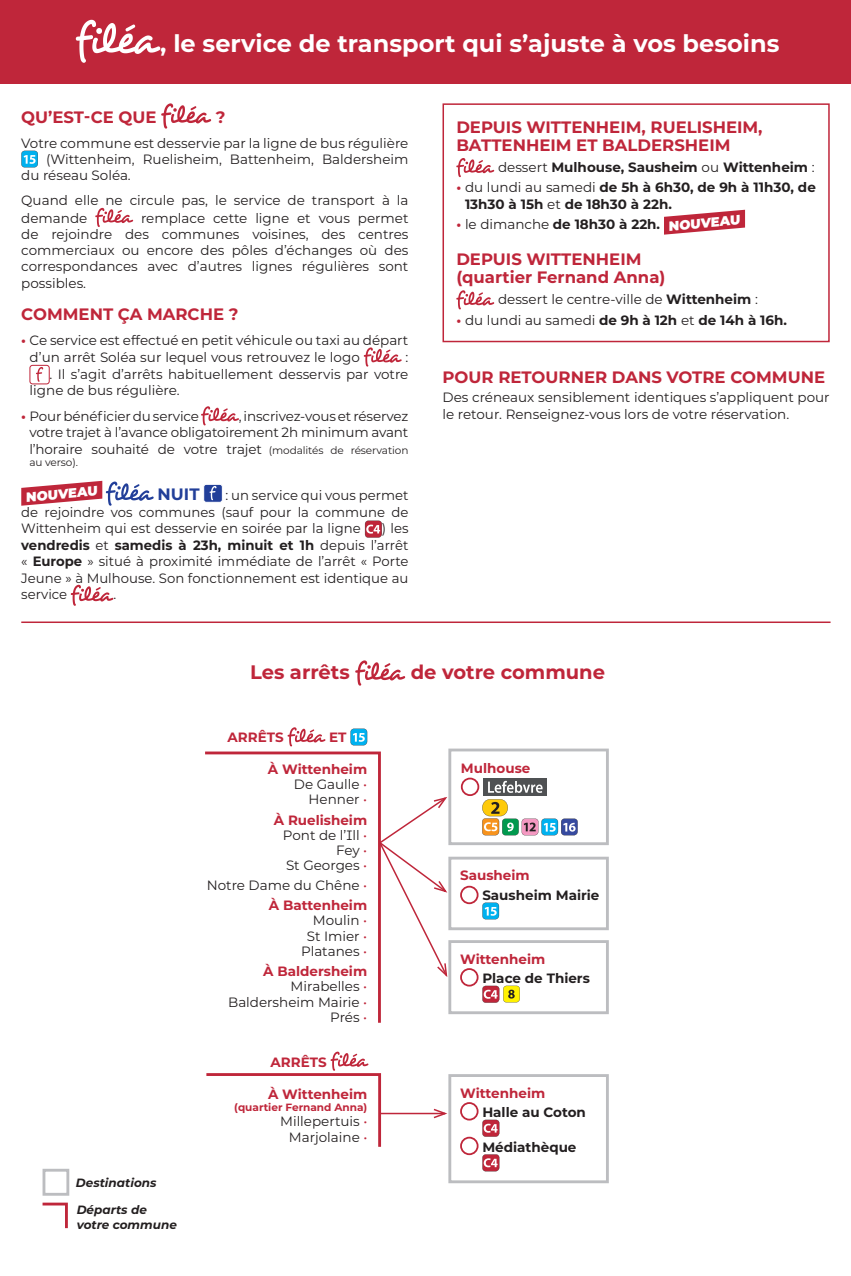
<style>
.page{position:relative;width:851px;height:1276px;background:#fff}
.page>*{position:absolute;margin:0;border:0;box-sizing:border-box;transform-origin:0 0}
.t1{font:700 24px "Montserrat";color:#fff}
.t2{font:700 19.5px "Montserrat";color:#bf263a}
.t3{font:700 16.5px/18px "Montserrat";color:#bf263a}
.t4{font:700 16.5px "Montserrat";color:#223f99}
.t5{font:13.5px/15.1px "Montserrat";color:#231f20;text-align:right}
.t6{font:700 13.5px/16.2px "Montserrat";color:#231f20}
.t7{font:700 13.5px "Montserrat";color:#bf263a}
.t8{font:900 13.35px "Montserrat";color:#fff}
.t9{font:italic 700 12px/14.4px "Montserrat";color:#231f20}
.t10{font:700 10.5px "Montserrat";color:#bf263a}
.t11{font:10.5px "Montserrat";letter-spacing:-.01em;color:#231f20}
.s1{font-weight:700;color:#bf263a}
.s2{font-size:10.5px}
.s3{font-weight:700}
.s4{font-weight:400}
.s5{color:#bf263a}
</style>
<div class="page">
<hr style="left:380px;top:1112px;width:65px;height:2px;background:#bf263a">
<svg style="left:432px;top:1108px;width:15px;height:11px"></svg>
<svg style="left:205px;top:751px;width:176px;height:272px"></svg>
<svg style="left:287px;top:727px;width:38px;height:19px"></svg>
<svg style="left:350px;top:728px;width:17px;height:17px"></svg>
<div style="left:448px;top:748px;width:160px;height:97px;background:#fff;border:3px solid #bcbdc0"></div>
<div style="left:461px;top:777px;width:18px;height:19px;border:2px solid #bf263a;border-radius:50%"></div>
<div style="left:483px;top:778px;width:64px;height:18px;background:#4f5153"></div>
<svg style="left:488px;top:781px;width:54px;height:12px"></svg>
<svg style="left:482px;top:799px;width:95px;height:36px"></svg>
<div style="left:0;top:0;width:850px;height:83px;background:#bf263a"></div>
<svg style="left:76px;top:20px;width:84px;height:43px"></svg>
<svg style="left:161px;top:103px;width:50px;height:26px"></svg>
<svg style="left:21px;top:151px;width:17px;height:16px"></svg>
<svg style="left:95px;top:208px;width:38px;height:19px"></svg>
<svg style="left:364px;top:347px;width:37px;height:20px"></svg>
<div style="left:30px;top:365px;width:19px;height:19px;border:1px solid #bf263a;border-radius:3px"></div>
<svg style="left:36px;top:367px;width:7px;height:15px"></svg>
<svg style="left:201px;top:406px;width:38px;height:19px"></svg>
<svg style="left:456px;top:158px;width:38px;height:19px"></svg>
<svg style="left:664px;top:210px;width:81px;height:25px"></svg>
<svg style="left:456px;top:290px;width:38px;height:19px"></svg>
<div style="left:442px;top:103px;width:387px;height:239px;border:2px solid #bf263a"></div>
<hr style="left:21px;top:621px;width:809px;height:2px;background:#bf263a">
<svg style="left:355px;top:660px;width:50px;height:25px"></svg>
<div style="left:43px;top:1168px;width:26px;height:27px;background:#fff;border:3px solid #bcbdc0"></div>
<svg style="left:42px;top:1202px;width:26px;height:27px"></svg>
<div style="left:448px;top:940px;width:160px;height:74px;background:#fff;border:3px solid #bcbdc0"></div>
<div style="left:448px;top:856px;width:160px;height:74px;background:#fff;border:3px solid #bcbdc0"></div>
<div style="left:460px;top:885px;width:18px;height:19px;border:2px solid #bf263a;border-radius:50%"></div>
<svg style="left:482px;top:902px;width:17px;height:17px"></svg>
<div style="left:448px;top:1074px;width:160px;height:109px;background:#fff;border:3px solid #bcbdc0"></div>
<div style="left:460px;top:1102px;width:18px;height:18px;border:2px solid #bf263a;border-radius:50%"></div>
<svg style="left:482px;top:1119px;width:17px;height:17px"></svg>
<div style="left:460px;top:1136px;width:18px;height:19px;border:2px solid #bf263a;border-radius:50%"></div>
<svg style="left:482px;top:1154px;width:17px;height:17px"></svg>
<div style="left:460px;top:968px;width:18px;height:18px;border:2px solid #bf263a;border-radius:50%"></div>
<svg style="left:482px;top:985px;width:38px;height:17px"></svg>
<svg style="left:206px;top:1051px;width:176px;height:96px"></svg>
<svg style="left:378px;top:795px;width:71px;height:184px"></svg>
<svg style="left:21px;top:481px;width:133px;height:25px"></svg>
<div style="left:204px;top:484px;width:18px;height:18px;background:#223f99;border-radius:3px"></div>
<div style="left:203px;top:484px;width:19px;height:18px;border:1px solid #fff;border-radius:3px"></div>
<svg style="left:209px;top:486px;width:7px;height:14px"></svg>
<svg style="left:365px;top:520px;width:17px;height:17px"></svg>
<svg style="left:71px;top:585px;width:42px;height:21px"></svg>
<h1 class="t1" style="left:160px;top:26px;width:620px">, le service de transport qui s’ajuste à vos besoins</h1>
<p class="t3" style="left:21px;top:108px;width:137px">QU’EST-CE QUE</p>
<p class="t3" style="left:216px;top:108px;width:11px">?</p>
<p class="t5" style="left:21px;top:135px;width:388px">Votre commune est desservie par la ligne de bus régulière</p>
<p class="t5" style="left:46px;top:151px;width:364px">(Wittenheim, Ruelisheim, Battenheim, Baldersheim</p>
<p class="t5" style="left:21px;top:168px;width:111px">du réseau Soléa.</p>
<p class="t5" style="left:21px;top:191px;width:388px;line-height:17.5px;text-align:left">Quand elle ne circule pas, le service de transport à la demande</p>
<p class="t5" style="left:21px;top:209px;width:388px;line-height:16.2px;text-align:justify;text-indent:120px">remplace cette ligne et vous permet de rejoindre des communes voisines, des centres commerciaux ou encore des pôles d’échanges où des correspondances avec d’autres lignes régulières sont possibles.</p>
<p class="t3" style="left:21px;top:304px;width:219px">COMMENT ÇA MARCHE ?</p>
<p class="t5" style="left:30px;top:331px;width:380px;line-height:17.5px;text-align:left;text-indent:-8px"><span class="s1">•</span> Ce service est effectué en petit véhicule ou taxi au départ d’un arrêt Soléa sur lequel vous retrouvez le logo</p>
<p class="t5" style="left:405px;top:349px;width:4px">:</p>
<p class="t5" style="left:49px;top:366px;width:360px">. Il s’agit d’arrêts habituellement desservis par votre</p>
<p class="t5" style="left:30px;top:382px;width:152px">ligne de bus régulière.</p>
<p class="t5" style="left:21px;top:408px;width:179px"><span class="s1">•</span> Pour bénéficier du service</p>
<p class="t5" style="left:29px;top:408px;width:380px;line-height:16.2px;text-align:justify;text-indent:209px">, inscrivez-vous et réservez votre trajet à l’avance obligatoirement 2h minimum avant l’horaire souhaité de votre trajet <span class="s2">(modalités de réservation</span></p>
<p class="t11" style="left:29px;top:455px;width:50px">au verso).</p>
<p class="t8" style="left:25px;top:487px;width:73px;rotate:-5deg">NOUVEAU</p>
<p class="t4" style="left:157px;top:482px;width:43px">NUIT</p>
<p class="t5" style="left:21px;top:487px;width:388px;line-height:16.5px;text-align:justify;text-indent:204px">: un service qui vous permet de rejoindre vos communes (sauf pour la commune de Wittenheim qui est desservie en soirée par la ligne</p>
<p class="t5" style="left:21px;top:520px;width:388px;line-height:16.5px;text-align:justify;text-indent:360px">) les <span class="s3">vendredis</span> et <span class="s3">samedis à 23h, minuit et 1h</span> depuis l’arrêt « <span class="s3">Europe</span> » situé à proximité immédiate de l’arrêt « Porte Jeune » à Mulhouse. Son fonctionnement est identique au service</p>
<p class="t5" style="left:113px;top:586px;width:4px">.</p>
<p class="t3" style="left:456px;top:117px;width:308px">DEPUIS WITTENHEIM, RUELISHEIM,<br>BATTENHEIM ET BALDERSHEIM</p>
<p class="t6" style="left:498px;top:158px;width:318px"><span class="s4">dessert</span> Mulhouse, Sausheim <span class="s4">ou</span> Wittenheim <span class="s4">:</span></p>
<p class="t6" style="left:465px;top:179px;width:352px;text-indent:-9px"><span class="s5">•</span> <span class="s4">du lundi au samedi</span> de 5h à 6h30, de 9h à 11h30, de<br>13h30 à 15h <span class="s4">et</span> de 18h30 à 22h.</p>
<p class="t6" style="left:456px;top:216px;width:205px"><span class="s5">•</span> <span class="s4">le dimanche</span> de 18h30 à 22h.</p>
<p class="t8" style="left:667px;top:216px;width:73px;rotate:-5deg">NOUVEAU</p>
<p class="t3" style="left:456px;top:250px;width:210px">DEPUIS WITTENHEIM (quartier Fernand Anna)</p>
<p class="t5" style="left:498px;top:291px;width:261px">dessert le centre-ville de <span class="s3">Wittenheim</span> :</p>
<p class="t6" style="left:456px;top:311px;width:332px"><span class="s5">•</span> <span class="s4">du lundi au samedi</span> de 9h à 12h <span class="s4">et</span> de 14h à 16h.</p>
<p class="t3" style="left:442px;top:367px;width:384px">POUR RETOURNER DANS VOTRE COMMUNE</p>
<p class="t5" style="left:442px;top:389px;width:388px;line-height:16.5px;text-align:left">Des créneaux sensiblement identiques s’appliquent pour le retour. Renseignez-vous lors de votre réservation.</p>
<h2 class="t2" style="left:250px;top:658px;width:101px">Les arrêts</h2>
<h2 class="t2" style="left:410px;top:658px;width:196px">de votre commune</h2>
<p class="t9" style="left:76px;top:1174px;width:82px">Destinations</p>
<p class="t9" style="left:77px;top:1202px;width:102px">Départs de votre commune</p>
<p class="t7" style="left:227px;top:727px;width:58px">ARRÊTS</p>
<p class="t7" style="left:329px;top:727px;width:19px">ET</p>
<p class="t5" style="left:268px;top:761px;width:101px"><span class="s1">À Wittenheim<br></span>De Gaulle <span class="s5">•<br></span>Henner <span class="s5">•</span></p>
<p class="t5" style="left:274px;top:812px;width:95px"><span class="s1">À Ruelisheim<br></span>Pont de l’Ill <span class="s5">•<br></span>Fey <span class="s5">•<br></span>St Georges <span class="s5">•</span></p>
<p class="t5" style="left:207px;top:874px;width:162px;line-height:20.4px">Notre Dame du Chêne <span class="s5">•<br></span><span class="s1">À Battenheim</span></p>
<p class="t5" style="left:301px;top:912px;width:68px">Moulin <span class="s5">•<br></span>St Imier <span class="s5">•<br></span>Platanes <span class="s5">•</span></p>
<p class="t5" style="left:228px;top:963px;width:140px"><span class="s1">À Baldersheim<br></span>Mirabelles <span class="s5">•<br></span>Baldersheim Mairie <span class="s5">•<br></span>Prés <span class="s5">•</span></p>
<p class="t7" style="left:270px;top:1052px;width:58px">ARRÊTS</p>
<p class="t7" style="left:268px;top:1084px;width:101px">À Wittenheim</p>
<p class="t10" style="left:234px;top:1100px;width:134px">(quartier Fernand Anna)</p>
<p class="t5" style="left:280px;top:1113px;width:89px">Millepertuis <span class="s5">•<br></span>Marjolaine <span class="s5">•</span></p>
<p class="t7" style="left:461px;top:759px;width:71px">Mulhouse</p>
<p class="t7" style="left:460px;top:866px;width:71px">Sausheim</p>
<p class="t6" style="left:482px;top:886px;width:118px">Sausheim Mairie</p>
<p class="t7" style="left:460px;top:949px;width:87px">Wittenheim</p>
<p class="t6" style="left:482px;top:969px;width:109px">Place de Thiers</p>
<p class="t7" style="left:460px;top:1083px;width:87px">Wittenheim</p>
<p class="t6" style="left:482px;top:1103px;width:105px">Halle au Coton</p>
<p class="t6" style="left:482px;top:1138px;width:96px">Médiathèque</p>
</div>
